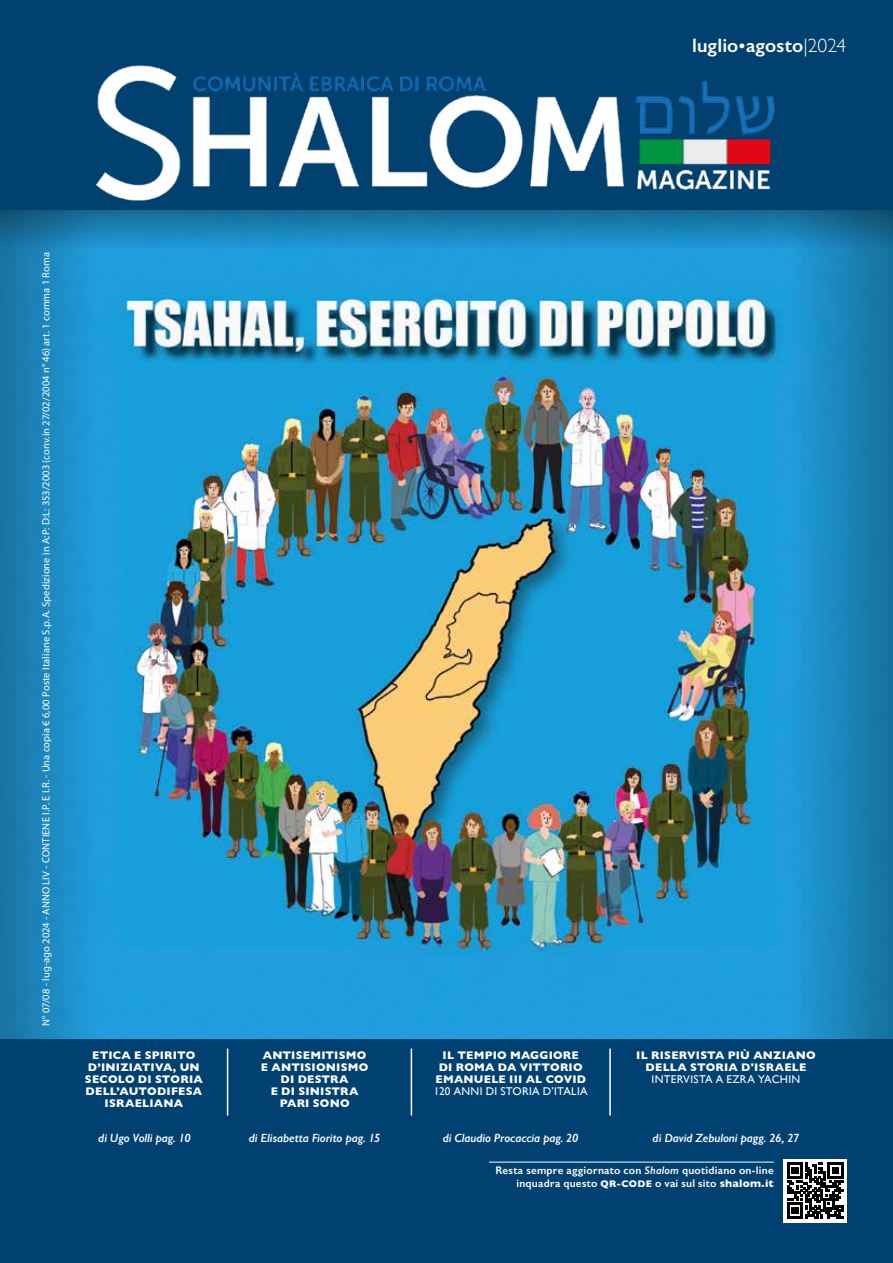
<style>
.page{position:relative;width:893px;height:1263px;background:#fff}
.page>*{position:absolute;margin:0;border:0;box-sizing:border-box;transform-origin:0 0}
.t1{font:600 19.5px "Gill Sans";letter-spacing:.01em;color:#fff}
.t2{font:italic 600 12px "Gill Sans";letter-spacing:-.005em;color:#fff}
.t3{font:700 11.25px/12px "Gill Sans";letter-spacing:.015em;color:#fff;text-align:center}
.t4{font:11.25px "Gill Sans";letter-spacing:.025em;color:#fff}
.t5{font:600 11.1px/12.6px "Gill Sans";letter-spacing:.02em;color:#fff;text-align:right}
.t6{font:10.5px "Myriad Pro";letter-spacing:.01em;color:#fff}
.s1{font-size:18px}
.s2{font-weight:300}
.s3{font-style:italic}
.s4{font-weight:700;font-size:9.75px}
.s5{font-weight:700}
</style>
<div class="page">
<img style="left:0;top:264px;width:893px;height:776px">
<div style="left:0;top:209px;width:137px;height:830px;background:linear-gradient(to right,#1a76a7,#20a7e9)"></div>
<svg style="left:747px;top:264px;width:146px;height:775px"></svg>
<svg style="left:0;top:209px;width:893px;height:55px"></svg>
<div style="left:0;top:0;width:893px;height:209px;background:#004170"></div>
<img style="left:95px;top:65px;width:680px;height:136px">
<div style="left:0;top:1040px;width:893px;height:223px;background:#014171"></div>
<div style="left:783px;top:1159px;width:64px;height:63px;background:#fff"></div>
<svg style="left:787px;top:1162px;width:56px;height:56px"></svg>
<hr style="left:489px;top:1162px;width:285px;height:1px;background:#fff">
<hr style="left:227px;top:1048px;width:1px;height:67px;background:#fff">
<hr style="left:411px;top:1048px;width:1px;height:67px;background:#fff">
<hr style="left:609px;top:1048px;width:2px;height:67px;background:#fff">
<h1 class="t1" style="left:692px;top:34px;width:156px">luglio<span class="s1">•</span>agosto<span class="s2">|2024</span></h1>
<p class="t6" style="left:40px;top:1026px;width:775px;rotate:-90deg">N° 07/08 - lug-ago 2024 - ANNO LIV - CONTIENE I.P. E I.R. - Una copia € 6,00 Poste Italiane S.p.A. Spedizione in A:P: D:L: 353/2003 (conv.in 27/02/2004 n° 46) art. 1 comma 1 Roma</p>
<p class="t3" style="left:85px;top:1049px;width:119px">ETICA E SPIRITO<br>D’INIZIATIVA, UN<br>SECOLO DI STORIA<br>DELL’AUTODIFESA<br>ISRAELIANA</p>
<p class="t2" style="left:98px;top:1131px;width:94px">di Ugo Volli pag. 10</p>
<p class="t3" style="left:261px;top:1049px;width:109px">ANTISEMITISMO<br>E ANTISIONISMO<br>DI DESTRA<br>E DI SINISTRA<br>PARI SONO</p>
<p class="t2" style="left:249px;top:1131px;width:133px">di Elisabetta Fiorito pag. 15</p>
<p class="t3" style="left:435px;top:1049px;width:152px">IL TEMPIO MAGGIORE<br>DI ROMA DA VITTORIO<br>EMANUELE III AL COVID</p>
<p class="t4" style="left:434px;top:1085px;width:155px">120 ANNI DI STORIA D’ITALIA</p>
<p class="t2" style="left:443px;top:1131px;width:137px">di Claudio Procaccia pag. 20</p>
<p class="t3" style="left:636px;top:1049px;width:181px">IL RISERVISTA PIÙ ANZIANO<br>DELLA STORIA D'ISRAELE</p>
<p class="t4" style="left:652px;top:1073px;width:150px">INTERVISTA A EZRA YACHIN</p>
<p class="t2" style="left:653px;top:1131px;width:148px">di David Zebuloni pagg. 26, 27</p>
<p class="t5" style="left:495px;top:1164px;width:280px">Resta sempre aggiornato con <span class="s3">Shalom</span> quotidiano on-line inquadra questo <span class="s4">QR-CODE</span> o vai sul sito <span class="s5">shalom.it</span></p>
</div>
